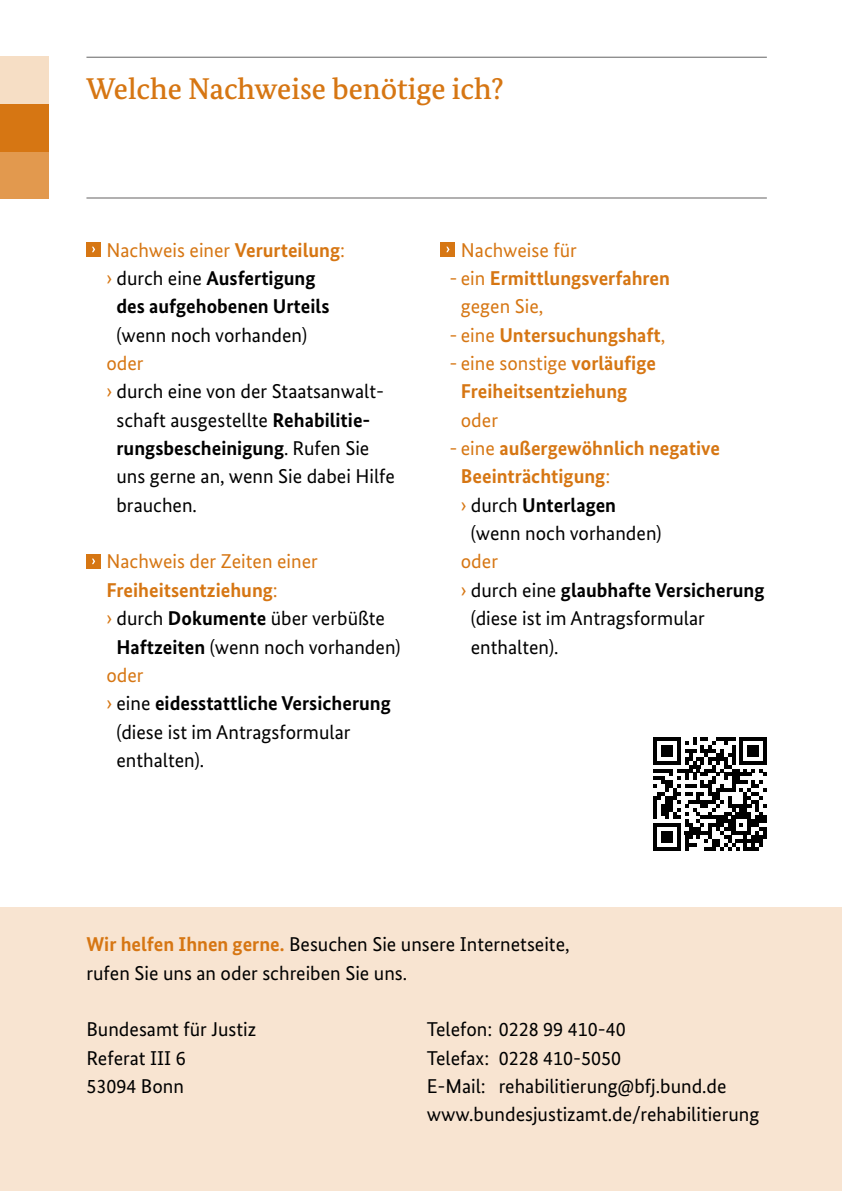
<style>
.page{position:relative;width:842px;height:1191px;background:#fff}
.page>*{position:absolute;margin:0;border:0;box-sizing:border-box;transform-origin:0 0}
.Überschrift{font:500 30px "Bundes Serif";color:#d67613}
.Copy{font:20px/28.4px "Bundes Sans";color:#000}
.Copy-2{font:700 20px/28.4px "Bundes Sans";color:#d67613}
.Copy-3{font:20px/28.4px "Bundes Sans";color:#d67613}
.Copy-4{font:700 20px/28.4px "Bundes Sans";color:#000}
.s1{font-weight:700}
.s2{font-weight:400;color:#d67613}
.s3{font-weight:400}
.s4{color:#d67613}
.s5{font-weight:700;color:#d67613}
</style>
<div class="page">
<div style="left:0;top:907px;width:842px;height:284px;background:#f8e4d1"></div>
<div style="left:0;top:151px;width:49px;height:47px;background:#e2994e"></div>
<div style="left:0;top:57px;width:49px;height:47px;background:#f6dec5"></div>
<div style="left:0;top:104px;width:49px;height:47px;background:#d67613"></div>
<hr style="left:86px;top:57px;width:681px;height:1px;background:#646363">
<hr style="left:86px;top:197px;width:681px;height:1px;background:#646363">
<div style="left:86px;top:242px;width:15px;height:14px;background:#d67613"></div>
<svg style="left:92px;top:247px;width:3px;height:5px"></svg>
<div style="left:86px;top:554px;width:15px;height:14px;background:#d67613"></div>
<svg style="left:92px;top:558px;width:3px;height:6px"></svg>
<div style="left:441px;top:242px;width:14px;height:14px;background:#d67613"></div>
<svg style="left:446px;top:247px;width:3px;height:5px"></svg>
<svg style="left:653px;top:737px;width:114px;height:113px"></svg>
<hr style="left:743px;top:846px;width:16px;height:4px;background:#000">
<p class="Überschrift" style="left:86px;top:70px;width:418px">Welche Nachweise benötige ich?</p>
<p class="Copy-3" style="left:106px;top:235px;width:240px">Nachweis einer <span class="s1">Verurteilung</span>:</p>
<p class="Copy-4" style="left:116px;top:264px;width:214px;text-indent:-10px"><span class="s2">›</span> <span class="s3">durch eine</span> Ausfertigung des aufgehobenen Urteils <span class="s3">(wenn noch vorhanden)</span></p>
<p class="Copy-3" style="left:106px;top:349px;width:39px">oder</p>
<p class="Copy" style="left:116px;top:377px;width:280px;text-indent:-10px"><span class="s4">›</span> durch eine von der Staatsanwalt&shy;schaft ausgestellte <span class="s1">Rehabilitie&shy;rungsbescheinigung</span>. Rufen Sie uns gerne an, wenn Sie dabei Hilfe brauchen.</p>
<p class="Copy-3" style="left:106px;top:547px;width:213px">Nachweis der Zeiten einer<br><span class="s1">Freiheitsentziehung</span>:</p>
<p class="Copy" style="left:116px;top:604px;width:286px;text-indent:-10px"><span class="s4">›</span> durch <span class="s1">Dokumente</span> über verbüßte<br><span class="s1">Haftzeiten</span> (wenn noch vorhanden)</p>
<p class="Copy-3" style="left:106px;top:660px;width:39px">oder</p>
<p class="Copy" style="left:116px;top:689px;width:276px;text-indent:-10px"><span class="s4">›</span> eine <span class="s1">eidesstattliche Versicherung </span>(diese ist im Antragsformular enthalten).</p>
<p class="Copy-3" style="left:461px;top:235px;width:118px">Nachweise für</p>
<p class="Copy-2" style="left:461px;top:264px;width:211px;text-indent:-11px"><span class="s3">- ein</span> Ermittlungsverfahren <span class="s3">gegen Sie,</span></p>
<p class="Copy-2" style="left:449px;top:320px;width:217px"><span class="s3">- eine</span> Untersuchungshaft<span class="s3">,</span></p>
<p class="Copy-2" style="left:461px;top:349px;width:197px;text-indent:-11px"><span class="s3">- eine sonstige</span> vorläufige<br>Freiheitsentziehung <span class="s3">oder</span></p>
<p class="Copy-2" style="left:461px;top:434px;width:261px;text-indent:-11px"><span class="s3">- eine</span> außergewöhnlich negative<br>Beeinträchtigung<span class="s3">:</span></p>
<p class="Copy" style="left:471px;top:490px;width:192px;text-indent:-10px"><span class="s4">›</span> durch <span class="s1">Unterlagen </span>(wenn noch vorhanden)</p>
<p class="Copy-3" style="left:461px;top:547px;width:39px">oder</p>
<p class="Copy" style="left:471px;top:575px;width:295px;text-indent:-10px"><span class="s4">›</span> durch eine <span class="s1">glaubhafte Versicherung </span>(diese ist im Antragsformular enthalten).</p>
<p class="Copy" style="left:86px;top:930px;width:485px"><span class="s5">Wir helfen Ihnen gerne.</span> Besuchen Sie unsere Internetseite, rufen Sie uns an oder schreiben Sie uns.</p>
<p class="Copy" style="left:86px;top:1015px;width:171px">Bundesamt für Justiz</p>
<p class="Copy" style="left:86px;top:1043px;width:101px">Referat III 6</p>
<p class="Copy" style="left:86px;top:1071px;width:99px">53094 Bonn</p>
<p class="Copy" style="left:427px;top:1015px;width:201px">Telefon: 0228 99 410-40</p>
<p class="Copy" style="left:427px;top:1043px;width:196px">Telefax: 0228 410-5050</p>
<p class="Copy" style="left:427px;top:1071px;width:301px">E-Mail: rehabilitierung@bfj.bund.de</p>
<p class="Copy" style="left:427px;top:1100px;width:334px">www.bundesjustizamt.de/rehabilitierung</p>
</div>
